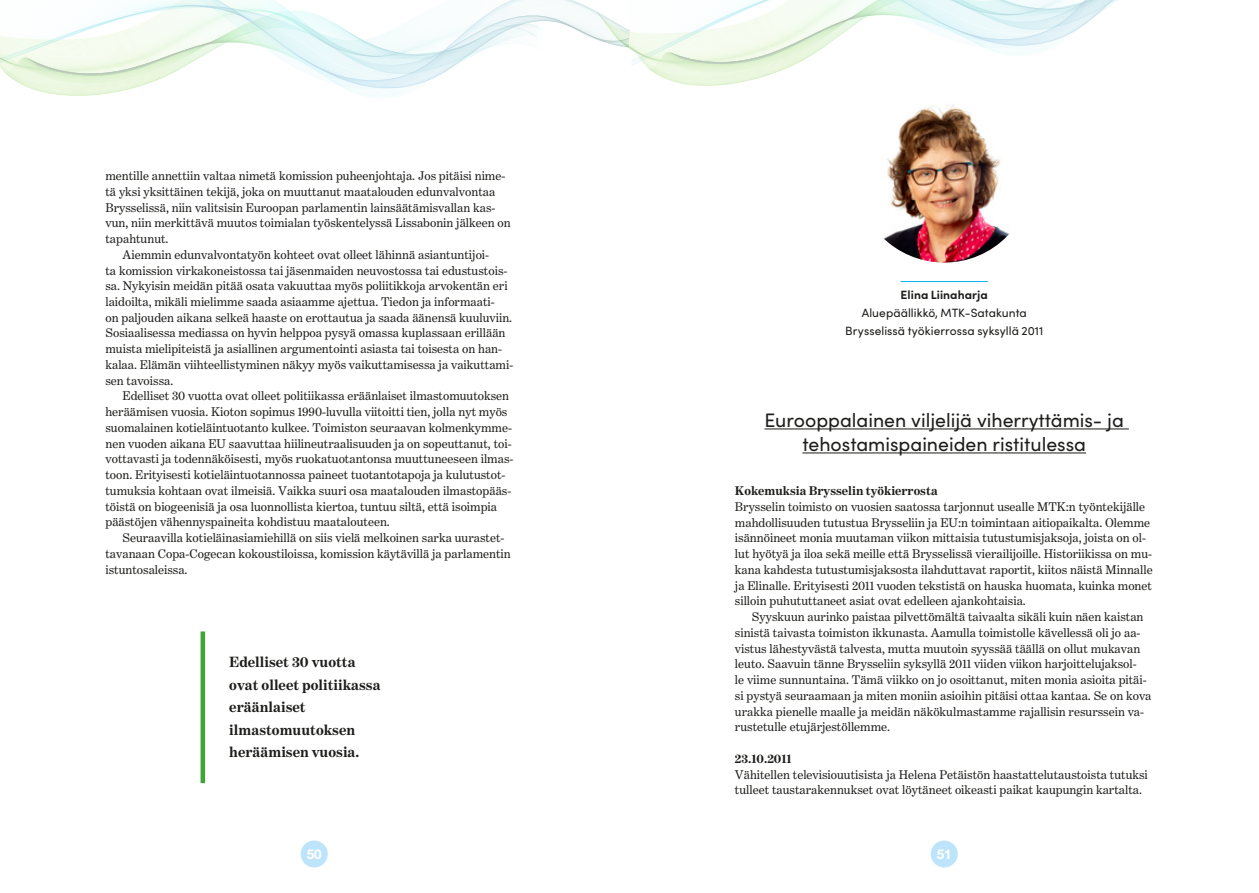
<style>
.page{position:relative;width:1259px;height:893px;background:#fff}
.page>*{position:absolute;margin:0;border:0;box-sizing:border-box;transform-origin:0 0}
.t1{font:19.5px/24px "Sofia Pro";color:#1d1d1b;text-align:center}
.t2{font:700 15px/22.5px "Benton Modern Text Two";color:#1d1d1b}
.t3{font:700 13.5px "Helvetica Neue LT Std";color:#fff}
.t4{font:12.75px/15.8px "Benton Modern Text Two";color:#1d1d1b}
.t5{font:700 12.75px "Benton Modern Text Two";color:#1d1d1b}
.t6{font:12px/18px "Sofia Pro";letter-spacing:.005em;color:#1d1d1b;text-align:center}
.t7{font:700 12px "Sofia Pro";letter-spacing:.005em;color:#1d1d1b}
</style>
<div class="page">
<svg style="left:0;top:0;width:1118px;height:96px"></svg>
<div style="left:301px;top:840px;width:27px;height:27px;background:#bde4fa;border-radius:50%"></div>
<div style="left:930px;top:840px;width:27px;height:27px;background:#bde4fa;border-radius:50%"></div>
<div style="left:200px;top:631px;width:5px;height:152px;background:#3fa535"></div>
<hr style="left:764px;top:428px;width:365px;height:1px;background:#1d1d1b">
<hr style="left:802px;top:452px;width:284px;height:1px;background:#1d1d1b">
<img style="left:856px;top:86px;width:176px;height:177px;border-radius:88px">
<hr style="left:900px;top:281px;width:88px;height:1px;background:#00b1eb">
<p class="t4" style="left:105px;top:168px;width:401px">mentille annettiin valtaa nimetä komission puheenjohtaja. Jos pitäisi nime-</p>
<p class="t4" style="left:105px;top:184px;width:391px">tä yksi yksittäinen tekijä, joka on muuttanut maatalouden edunvalvontaa</p>
<p class="t4" style="left:105px;top:199px;width:391px">Brysselissä, niin valitsisin Euroopan parlamentin lainsäätämisvallan kas-</p>
<p class="t4" style="left:105px;top:215px;width:407px">vun, niin merkittävä muutos toimialan työskentelyssä Lissabonin jälkeen on</p>
<p class="t4" style="left:105px;top:231px;width:65px">tapahtunut.</p>
<p class="t4" style="left:122px;top:247px;width:368px">Aiemmin edunvalvontatyön kohteet ovat olleet lähinnä asiantuntijoi-</p>
<p class="t4" style="left:105px;top:262px;width:403px">ta komission virkakoneistossa tai jäsenmaiden neuvostossa tai edustustois-</p>
<p class="t4" style="left:105px;top:278px;width:404px">sa. Nykyisin meidän pitää osata vakuuttaa myös poliitikkoja arvokentän eri</p>
<p class="t4" style="left:105px;top:294px;width:391px">laidoilta, mikäli mielimme saada asiaamme ajettua. Tiedon ja informaati-</p>
<p class="t4" style="left:105px;top:309px;width:408px">on paljouden aikana selkeä haaste on erottautua ja saada äänensä kuuluviin.</p>
<p class="t4" style="left:105px;top:325px;width:401px">Sosiaalisessa mediassa on hyvin helppoa pysyä omassa kuplassaan erillään</p>
<p class="t4" style="left:105px;top:341px;width:398px">muista mielipiteistä ja asiallinen argumentointi asiasta tai toisesta on han-</p>
<p class="t4" style="left:105px;top:357px;width:409px">kalaa. Elämän viihteellistyminen näkyy myös vaikuttamisessa ja vaikuttami-</p>
<p class="t4" style="left:105px;top:372px;width:69px">sen tavoissa.</p>
<p class="t4" style="left:122px;top:388px;width:388px">Edelliset 30 vuotta ovat olleet politiikassa eräänlaiset ilmastomuutoksen</p>
<p class="t4" style="left:105px;top:404px;width:403px">heräämisen vuosia. Kioton sopimus 1990-luvulla viitoitti tien, jolla nyt myös</p>
<p class="t4" style="left:105px;top:420px;width:408px">suomalainen kotieläintuotanto kulkee. Toimiston seuraavan kolmenkymme-</p>
<p class="t4" style="left:105px;top:435px;width:408px">nen vuoden aikana EU saavuttaa hiilineutraalisuuden ja on sopeuttanut, toi-</p>
<p class="t4" style="left:105px;top:451px;width:409px">vottavasti ja todennäköisesti, myös ruokatuotantonsa muuttuneeseen ilmas-</p>
<p class="t4" style="left:105px;top:467px;width:401px">toon. Erityisesti kotieläintuotannossa paineet tuotantotapoja ja kulutustot-</p>
<p class="t4" style="left:105px;top:483px;width:407px">tumuksia kohtaan ovat ilmeisiä. Vaikka suuri osa maatalouden ilmastopääs-</p>
<p class="t4" style="left:105px;top:498px;width:393px">töistä on biogeenisiä ja osa luonnollista kiertoa, tuntuu siltä, että isoimpia</p>
<p class="t4" style="left:105px;top:514px;width:286px">päästöjen vähennyspaineita kohdistuu maatalouteen.</p>
<p class="t4" style="left:122px;top:530px;width:383px">Seuraavilla kotieläinasiamiehillä on siis vielä melkoinen sarka uurastet-</p>
<p class="t4" style="left:105px;top:546px;width:407px">tavanaan Copa-Cogecan kokoustiloissa, komission käytävillä ja parlamentin</p>
<p class="t4" style="left:105px;top:561px;width:84px">istuntosaleissa.</p>
<p class="t2" style="left:229px;top:651px;width:153px">Edelliset 30 vuotta ovat olleet politiikassa eräänlaiset ilmastomuutoksen heräämisen vuosia.</p>
<p class="t7" style="left:900px;top:285px;width:89px">Elina Liinaharja</p>
<p class="t6" style="left:845px;top:303px;width:200px">Aluepäällikkö, MTK-Satakunta<br>Brysselissä työkierrossa syksyllä 2011</p>
<h1 class="t1" style="left:764px;top:407px;width:361px">Eurooppalainen viljelijä viherryttämis- ja tehostamispaineiden ristitulessa</h1>
<p class="t5" style="left:735px;top:483px;width:204px">Kokemuksia Brysselin työkierrosta</p>
<p class="t4" style="left:735px;top:499px;width:419px">Brysselin toimisto on vuosien saatossa tarjonnut usealle MTK:n työntekijälle mahdollisuuden tutustua Brysseliin ja EU:n toimintaan aitiopaikalta. Olemme isännöineet monia muutaman viikon mittaisia tutustumisjaksoja, joista on ol&shy;lut hyötyä ja iloa sekä meille että Brysselissä vierailijoille. Historiikissa on mu&shy;kana kahdesta tutustumisjaksosta ilahduttavat raportit, kiitos näistä Minnalle ja Elinalle. Erityisesti 2011 vuoden tekstistä on hauska huomata, kuinka monet silloin puhututtaneet asiat ovat edelleen ajankohtaisia.</p>
<p class="t4" style="left:735px;top:609px;width:418px;text-indent:17px">Syyskuun aurinko paistaa pilvettömältä taivaalta sikäli kuin näen kaistan sinistä taivasta toimiston ikkunasta. Aamulla toimistolle kävellessä oli jo aa&shy;vistus lähestyvästä talvesta, mutta muutoin syyssää täällä on ollut mukavan leuto. Saavuin tänne Brysseliin syksyllä 2011 viiden viikon harjoittelujaksol-<br>le viime sunnuntaina. Tämä viikko on jo osoittanut, miten monia asioita pitäi&shy;si pystyä seuraamaan ja miten moniin asioihin pitäisi ottaa kantaa. Se on kova urakka pienelle maalle ja meidän näkökulmastamme rajallisin resurssein va&shy;rustetulle etujärjestöllemme.</p>
<p class="t5" style="left:735px;top:751px;width:58px">23.10.2011</p>
<p class="t4" style="left:735px;top:766px;width:414px">Vähitellen televisiouutisista ja Helena Petäistön haastattelutaustoista tutuksi tulleet taustarakennukset ovat löytäneet oikeasti paikat kaupungin kartalta.</p>
<p class="t3" style="left:307px;top:846px;width:17px">50</p>
<p class="t3" style="left:936px;top:846px;width:17px">51</p>
</div>
